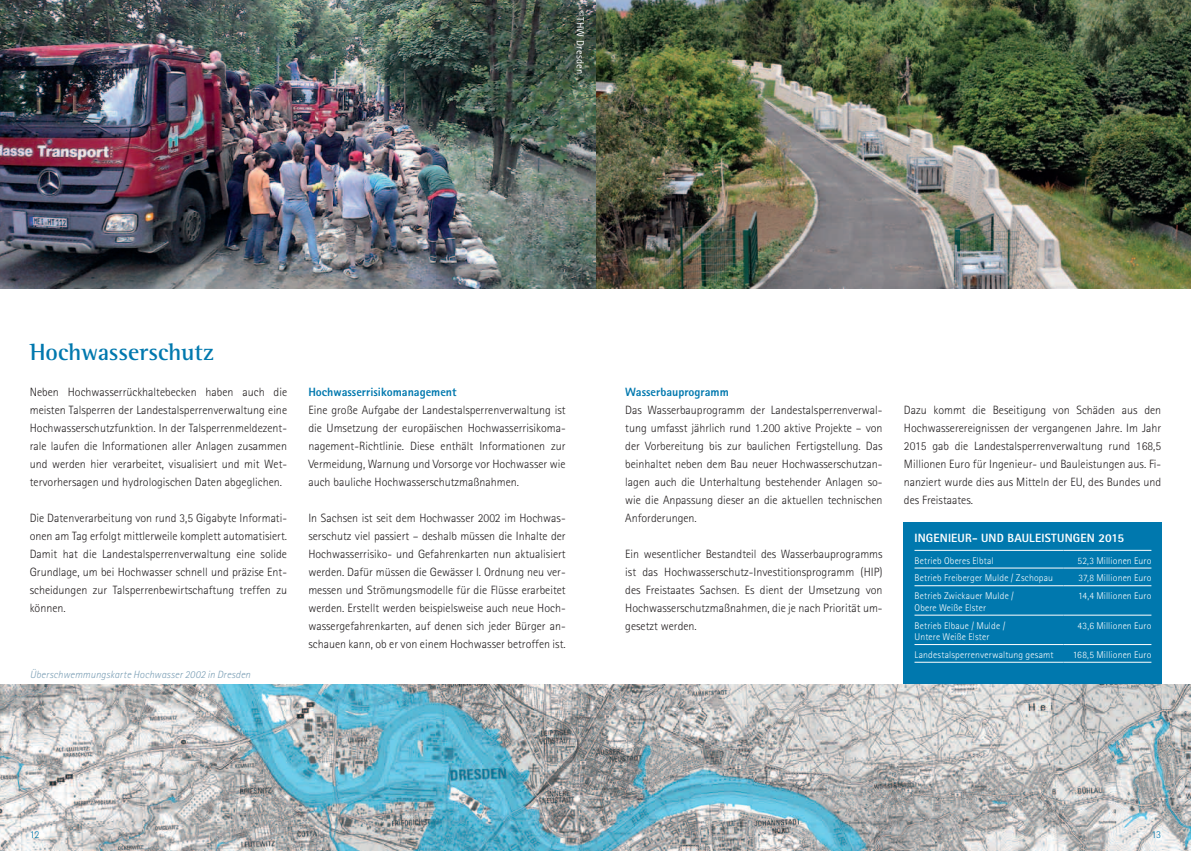
<style>
.page{position:relative;width:1191px;height:851px;background:#fff}
.page>*{position:absolute;margin:0;border:0;box-sizing:border-box;transform-origin:0 0}
.t1{font:700 24px "Rotis Semi Serif";letter-spacing:-.005em;color:#0078ae}
.t2{font:300 12px/18px "Rotis Sans Serif";color:#231f20;text-align:justify}
.t3{font:800 12px "Rotis Sans Serif";color:#0078ae}
.t4{font:800 12px "Rotis Sans Serif";letter-spacing:.015em;color:#fff}
.t5{font:italic 300 10.5px "Rotis Sans Serif";letter-spacing:.01em;color:#7ea1b7}
.t6{font:10.5px "Rotis Sans Serif";letter-spacing:.02em;color:#fff}
.t7{font:300 10.5px "Rotis Sans Serif";color:#0078ae}
.t8{font:300 9.75px/11.7px "Rotis Sans Serif";letter-spacing:.01em;color:#fff}
</style>
<div class="page">
<img style="left:595px;top:0;width:596px;height:288px">
<img style="left:0;top:0;width:595px;height:288px">
<div style="left:904px;top:522px;width:258px;height:162px;background:#0078ae"></div>
<hr style="left:914px;top:550px;width:149px;height:1px;background:#fff">
<hr style="left:1063px;top:550px;width:88px;height:1px;background:#fff">
<hr style="left:914px;top:567px;width:149px;height:1px;background:#fff">
<hr style="left:1063px;top:567px;width:88px;height:1px;background:#fff">
<hr style="left:914px;top:585px;width:149px;height:1px;background:#fff">
<hr style="left:1063px;top:585px;width:88px;height:1px;background:#fff">
<hr style="left:914px;top:614px;width:149px;height:1px;background:#fff">
<hr style="left:1063px;top:614px;width:88px;height:1px;background:#fff">
<hr style="left:914px;top:644px;width:149px;height:1px;background:#fff">
<hr style="left:1063px;top:644px;width:88px;height:1px;background:#fff">
<hr style="left:914px;top:661px;width:149px;height:1px;background:#fff">
<hr style="left:1063px;top:661px;width:88px;height:1px;background:#fff">
<img style="left:0;top:684px;width:1191px;height:166px">
<div style="left:563px;top:0;width:35px;height:86px;background:#231f20;opacity:.75"></div>
<p class="t6" style="left:586px;top:11px;width:64px;rotate:90deg">©THW Dresden</p>
<h1 class="t1" style="left:30px;top:338px;width:185px">Hochwasserschutz</h1>
<p class="t2" style="left:30px;top:383px;width:259px">Neben Hochwasserrückhaltebecken haben auch die meisten Talsperren der Landestalsperrenverwaltung eine Hochwasserschutzfunktion. In der Talsperrenmeldezent&shy;rale laufen die Informationen aller Anlagen zusammen und werden hier verarbeitet, visualisiert und mit Wet&shy;tervorhersagen und hydrologischen Daten abgeglichen.</p>
<p class="t2" style="left:30px;top:509px;width:259px">Die Datenverarbeitung von rund 3,5 Gigabyte Informati&shy;onen am Tag erfolgt mittlerweile komplett automatisiert.<br>Damit hat die Landestalsperrenverwaltung eine solide Grundlage, um bei Hochwasser schnell und präzise Ent&shy;scheidungen zur Talsperrenbewirtschaftung treffen zu können.</p>
<p class="t5" style="left:30px;top:668px;width:222px">Überschwemmungskarte Hochwasser 2002 in Dresden</p>
<p class="t3" style="left:308px;top:384px;width:150px">Hochwasserrisikomanagement</p>
<p class="t2" style="left:308px;top:401px;width:259px">Eine große Aufgabe der Landestalsperrenverwaltung ist die Umsetzung der europäischen Hochwasserrisikoma&shy;nagement-Richtlinie. Diese enthält Informationen zur Vermeidung, Warnung und Vorsorge vor Hochwasser wie auch bauliche Hochwasserschutzmaßnahmen.</p>
<p class="t2" style="left:308px;top:509px;width:259px">In Sachsen ist seit dem Hochwasser 2002 im Hochwas&shy;serschutz viel passiert – deshalb müssen die Inhalte der Hochwasserrisiko- und Gefahrenkarten nun aktualisiert werden. Dafür müssen die Gewässer I. Ordnung neu ver&shy;messen und Strömungsmodelle für die Flüsse erarbeitet werden. Erstellt werden beispielsweise auch neue Hoch&shy;wassergefahrenkarten, auf denen sich jeder Bürger an&shy;schauen kann, ob er von einem Hochwasser betroffen ist.</p>
<p class="t3" style="left:625px;top:384px;width:105px">Wasserbauprogramm</p>
<p class="t2" style="left:625px;top:401px;width:259px">Das Wasserbauprogramm der Landestalsperrenverwal&shy;tung umfasst jährlich rund 1.200 aktive Projekte – von der Vorbereitung bis zur baulichen Fertigstellung. Das beinhaltet neben dem Bau neuer Hochwasserschutzan&shy;lagen auch die Unterhaltung bestehender Anlagen so&shy;wie die Anpassung dieser an die aktuellen technischen Anforderungen.</p>
<p class="t2" style="left:625px;top:545px;width:259px">Ein wesentlicher Bestandteil des Wasserbauprogramms ist das Hochwasserschutz-Investitionsprogramm (HIP) des Freistaates Sachsen. Es dient der Umsetzung von Hochwasserschutzmaßnahmen, die je nach Priorität um&shy;gesetzt werden.</p>
<p class="t2" style="left:904px;top:401px;width:259px">Dazu kommt die Beseitigung von Schäden aus den Hochwasserereignissen der vergangenen Jahre. Im Jahr 2015 gab die Landestalsperrenverwaltung rund 168,5<br>Millionen Euro für Ingenieur- und Bauleistungen aus. Fi&shy;nanziert wurde dies aus Mitteln der EU, des Bundes und des Freistaates.</p>
<p class="t4" style="left:914px;top:530px;width:211px">Ingenieur- und Bauleistungen 2015</p>
<p class="t8" style="left:914px;top:554px;width:81px">Betrieb Oberes Elbtal</p>
<p class="t8" style="left:1077px;top:554px;width:75px">52,3 Millionen Euro</p>
<p class="t8" style="left:914px;top:572px;width:140px">Betrieb Freiberger Mulde / Zschopau</p>
<p class="t8" style="left:1078px;top:572px;width:74px">37,8 Millionen Euro</p>
<p class="t8" style="left:914px;top:590px;width:101px">Betrieb Zwickauer Mulde /<br>Obere Weiße Elster</p>
<p class="t8" style="left:1078px;top:590px;width:75px">14,4 Millionen Euro</p>
<p class="t8" style="left:914px;top:619px;width:92px">Betrieb Elbaue / Mulde /<br>Untere Weiße Elster</p>
<p class="t8" style="left:1077px;top:619px;width:75px">43,6 Millionen Euro</p>
<p class="t8" style="left:914px;top:648px;width:141px">Landestalsperrenverwaltung gesamt</p>
<p class="t8" style="left:1072px;top:648px;width:80px">168,5 Millionen Euro</p>
<p class="t7" style="left:30px;top:828px;width:11px">12</p>
<p class="t7" style="left:1151px;top:828px;width:11px">13</p>
</div>
